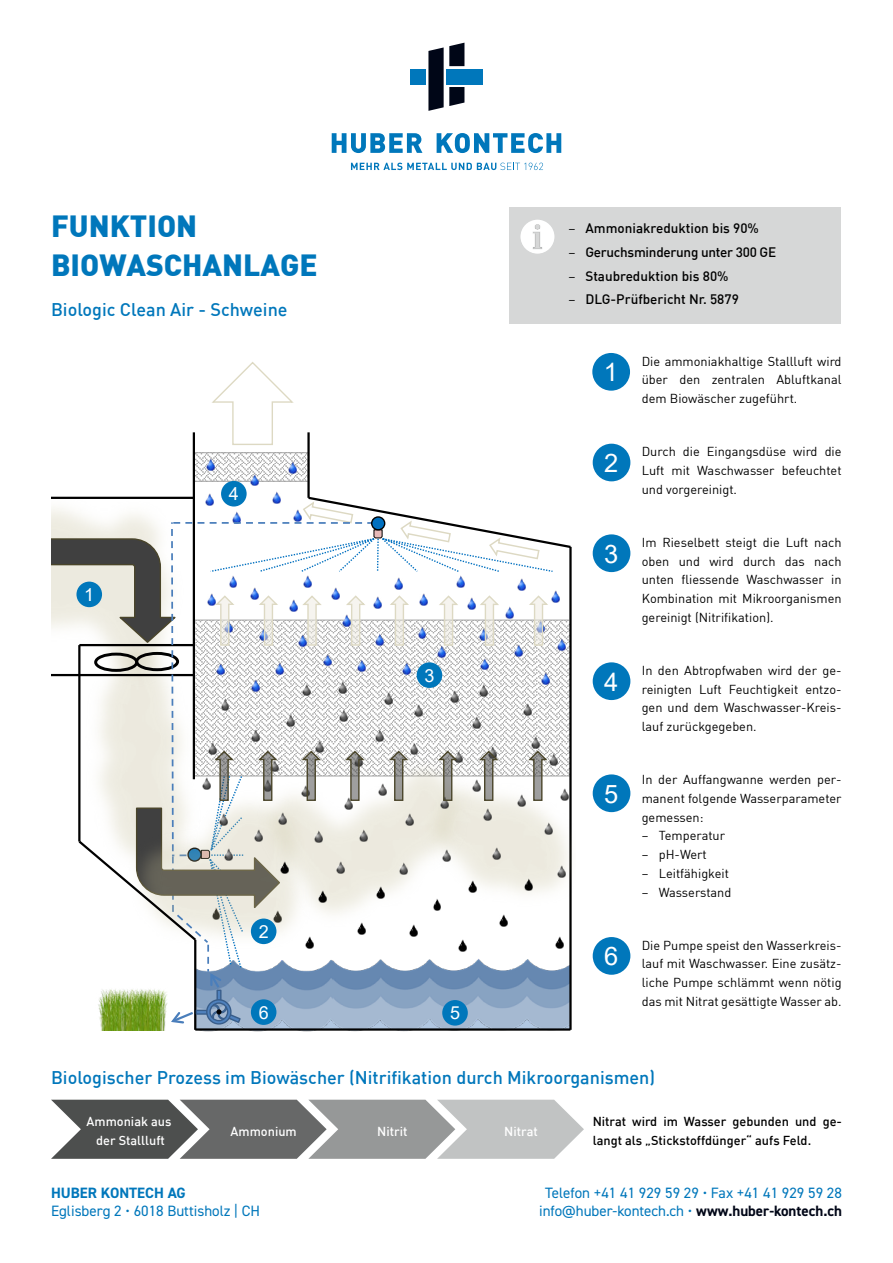
<style>
.page{position:relative;width:893px;height:1263px;background:#fff}
.page>*{position:absolute;margin:0;border:0;box-sizing:border-box;transform-origin:0 0}
.t1{font:900 30px/39px "DIN";color:#07b}
.t2{font:25.5px "Arial";color:#fff}
.t3{font:500 18px "DIN";color:#07b}
.t4{font:18px "Arial";color:#fff}
.t5{font:15px/18px "DIN2014";color:#07b;text-align:center}
.t6{font:700 15px "DIN2014";color:#07b}
.t7{font:500 13.5px "DIN";color:#000}
.t8{font:500 13.5px "DIN";letter-spacing:-.02em;color:#000}
.t9{font:12.75px/18.8px "DIN";color:#000;text-align:justify}
.t10{font:500 12.75px/18.8px "DIN";color:#000}
.t11{font:500 12.75px/18.8px "DIN";color:#fff;text-align:center}
.s1{font-weight:400}
.s2{font-weight:700;color:#000617}
</style>
<div class="page">
<svg style="left:332px;top:133px;width:90px;height:20px"></svg>
<svg style="left:437px;top:133px;width:124px;height:20px"></svg>
<svg style="left:351px;top:163px;width:192px;height:7px"></svg>
<div style="left:410px;top:69px;width:16px;height:15px;background:#07b"></div>
<div style="left:446px;top:69px;width:36px;height:15px;background:#07b"></div>
<svg style="left:428px;top:43px;width:36px;height:68px"></svg>
<div style="left:509px;top:207px;width:331px;height:117px;background:#d6d7d7"></div>
<img style="left:520px;top:220px;width:34px;height:34px;border-radius:17px">
<div style="left:592px;top:353px;width:38px;height:38px;background:#07b;border-radius:50%"></div>
<div style="left:593px;top:444px;width:37px;height:37px;background:#07b;border-radius:50%"></div>
<div style="left:593px;top:534px;width:37px;height:38px;background:#07b;border-radius:50%"></div>
<div style="left:593px;top:662px;width:37px;height:38px;background:#07b;border-radius:50%"></div>
<div style="left:593px;top:774px;width:37px;height:38px;background:#07b;border-radius:50%"></div>
<div style="left:593px;top:937px;width:37px;height:38px;background:#07b;border-radius:50%"></div>
<svg style="left:51px;top:1100px;width:533px;height:59px;background:#929393"></svg>
<svg style="left:212px;top:362px;width:82px;height:83px"></svg>
<svg style="left:195px;top:453px;width:112px;height:5px"></svg>
<hr style="left:194px;top:452px;width:114px;height:1px;background:#a6a6a6">
<hr style="left:193px;top:432px;width:2px;height:347px;background:#000">
<hr style="left:307px;top:432px;width:3px;height:66px;background:#000">
<img style="left:196px;top:990px;width:375px;height:42px">
<hr style="left:195px;top:1028px;width:375px;height:3px;background:#000">
<hr style="left:569px;top:547px;width:3px;height:483px;background:#000">
<hr style="left:194px;top:940px;width:2px;height:90px;background:#000">
<svg style="left:171px;top:1010px;width:25px;height:15px"></svg>
<hr style="left:196px;top:1010px;width:13px;height:4px;background:#4f81bd">
<div style="left:196px;top:1010px;width:14px;height:5px;border:1px solid #385d8a"></div>
<svg style="left:216px;top:990px;width:5px;height:8px"></svg>
<svg style="left:205px;top:998px;width:37px;height:27px"></svg>
<svg style="left:51px;top:458px;width:521px;height:532px"></svg>
<img style="left:129px;top:982px;width:5px;height:49px">
<img style="left:134px;top:982px;width:34px;height:49px">
<img style="left:95px;top:982px;width:34px;height:49px">
<div style="left:76px;top:582px;width:26px;height:25px;background:#07b;border-radius:50%"></div>
<div style="left:251px;top:918px;width:25px;height:26px;background:#07b;border-radius:50%"></div>
<div style="left:417px;top:662px;width:25px;height:26px;background:#07b;border-radius:50%"></div>
<div style="left:221px;top:481px;width:26px;height:25px;background:#07b;border-radius:50%"></div>
<div style="left:442px;top:1000px;width:26px;height:25px;background:#07b;border-radius:50%"></div>
<div style="left:251px;top:999px;width:25px;height:26px;background:#07b;border-radius:50%"></div>
<h1 class="t1" style="left:51px;top:205px;width:268px">FUNKTION<br>BIOWASCHANLAGE</h1>
<h3 class="t3" style="left:51px;top:298px;width:238px">Biologic Clean Air - Schweine</h3>
<h3 class="t4" style="left:84px;top:582px;width:12px">1</h3>
<h3 class="t4" style="left:229px;top:482px;width:12px">4</h3>
<h3 class="t4" style="left:424px;top:663px;width:12px">3</h3>
<h3 class="t4" style="left:259px;top:919px;width:12px">2</h3>
<h3 class="t4" style="left:259px;top:1000px;width:12px">6</h3>
<h3 class="t4" style="left:450px;top:1001px;width:12px">5</h3>
<p class="t7" style="left:568px;top:220px;width:192px"><span class="s1">–</span> Ammoniakreduktion bis 90%</p>
<p class="t8" style="left:568px;top:243px;width:209px"><span class="s1">–</span> Geruchsminderung unter 300 GE</p>
<p class="t7" style="left:568px;top:267px;width:162px"><span class="s1">–</span> Staubreduktion bis 80%</p>
<p class="t7" style="left:568px;top:291px;width:172px"><span class="s1">–</span> DLG-Prüfbericht Nr. 5879</p>
<h2 class="t2" style="left:604px;top:355px;width:16px">1</h2>
<h2 class="t2" style="left:604px;top:445px;width:16px">2</h2>
<h2 class="t2" style="left:604px;top:536px;width:16px">3</h2>
<h2 class="t2" style="left:604px;top:664px;width:16px">4</h2>
<h2 class="t2" style="left:604px;top:776px;width:16px">5</h2>
<h2 class="t2" style="left:604px;top:939px;width:16px">6</h2>
<p class="t9" style="left:642px;top:351px;width:201px">Die ammoniakhaltige Stallluft wird über den zentralen Abluftkanal dem Biowäscher zugeführt.</p>
<p class="t9" style="left:642px;top:442px;width:201px">Durch die Eingangsdüse wird die Luft mit Waschwasser befeuchtet und vorgereinigt.</p>
<p class="t9" style="left:642px;top:533px;width:201px">Im Rieselbett steigt die Luft nach oben und wird durch das nach unten fliessende Waschwasser in Kombination mit Mikroorganismen gereinigt (Nitrifikation).</p>
<p class="t9" style="left:642px;top:661px;width:201px">In den Abtropfwaben wird der ge&shy;reinigten Luft Feuchtigkeit entzo&shy;gen und dem Waschwasser-Kreis&shy;lauf zurückgegeben.</p>
<p class="t9" style="left:642px;top:770px;width:201px">In der Auffangwanne werden per&shy;manent folgende Wasserparameter gemessen:</p>
<p class="t9" style="left:642px;top:826px;width:85px">– Temperatur</p>
<p class="t9" style="left:642px;top:845px;width:66px">– pH-Wert</p>
<p class="t9" style="left:642px;top:864px;width:89px">– Leitfähigkeit</p>
<p class="t9" style="left:642px;top:882px;width:91px">– Wasserstand</p>
<p class="t9" style="left:642px;top:935px;width:201px">Die Pumpe speist den Wasserkreis&shy;lauf mit Waschwasser. Eine zusätz&shy;liche Pumpe schlämmt wenn nötig das mit Nitrat gesättigte Wasser ab.</p>
<h3 class="t3" style="left:51px;top:1066px;width:606px">Biologischer Prozess im Biowäscher (Nitrifikation durch Mikroorganismen)</h3>
<p class="t11" style="left:87px;top:1112px;width:86px">Ammoniak aus der Stallluft</p>
<p class="t11" style="left:231px;top:1121px;width:68px">Ammonium</p>
<p class="t11" style="left:377px;top:1121px;width:32px">Nitrit</p>
<p class="t11" style="left:504px;top:1121px;width:35px">Nitrat</p>
<p class="t10" style="left:593px;top:1112px;width:251px">Nitrat wird im Wasser gebunden und ge&shy;langt als „Stickstoffdünger“ aufs Feld.</p>
<p class="t6" style="left:51px;top:1183px;width:136px">HUBER KONTECH AG</p>
<p class="t5" style="left:51px;top:1202px;width:211px">Eglisberg 2 • 6018 Buttisholz | CH</p>
<p class="t5" style="left:539px;top:1184px;width:304px">Telefon +41 41 929 59 29 • Fax +41 41 929 59 28 info@huber-kontech.ch • <span class="s2">www.huber-kontech.ch</span></p>
</div>
